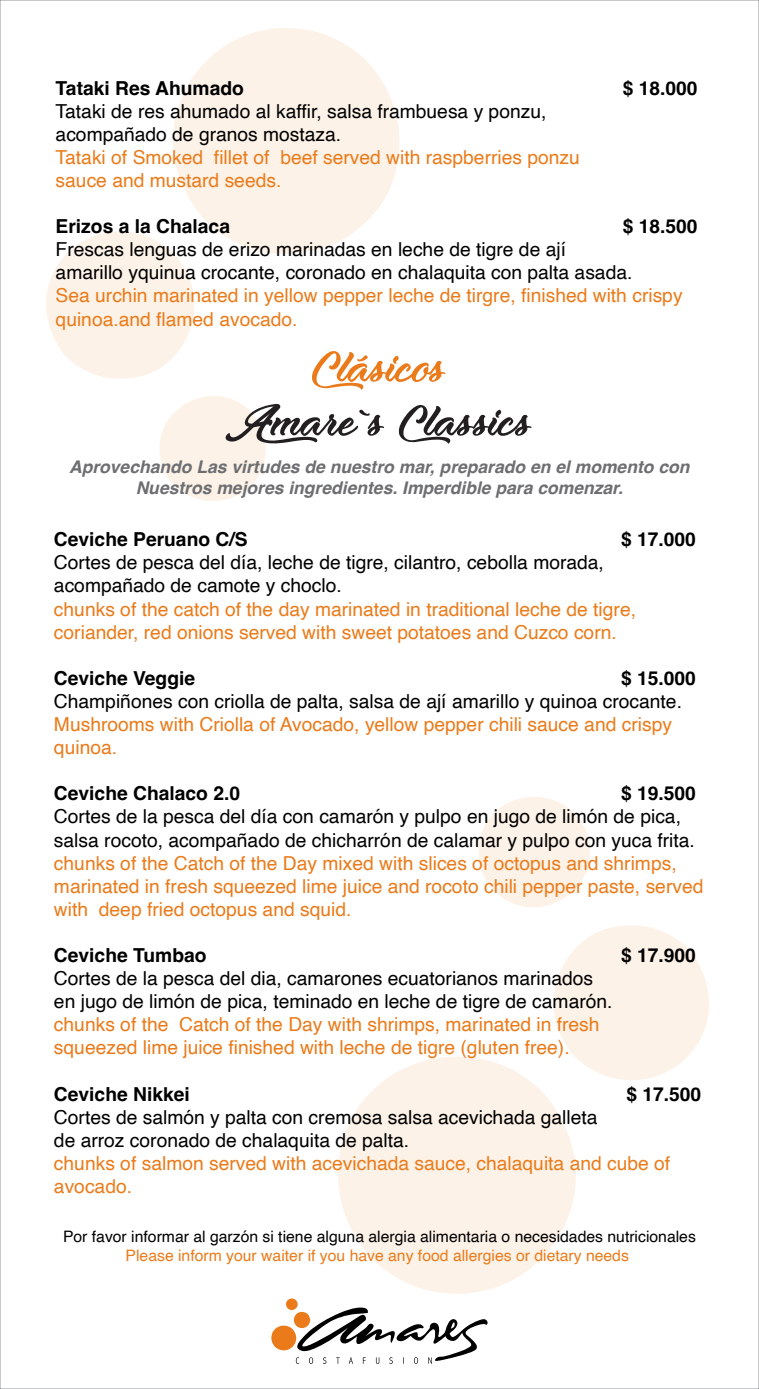
<style>
.page{position:relative;width:759px;height:1389px;background:#fff}
.page>*{position:absolute;margin:0;border:0;box-sizing:border-box;transform-origin:0 0}
.t1{font:64.23px "Moonlights on the Beach";color:#231f20}
.t2{font:64.23px "Moonlights on the Beach";color:#eb7b1a}
.t3{font:19.25px/23.1px "Helvetica";color:#eb7b1a}
.t4{font:19.25px/23.1px "Helvetica";color:#000}
.t5{font:700 19.25px "Helvetica";color:#000}
.t6{font:italic 700 17.5px/21px "Helvetica";color:#6d6e71;text-align:center}
.t7{font:15.75px "Helvetica";color:#000}
.t8{font:15.75px "Helvetica";color:#eb7b1a}
</style>
<div class="page">
<svg style="left:479px;top:797px;width:111px;height:110px"></svg>
<svg style="left:553px;top:925px;width:156px;height:155px"></svg>
<svg style="left:338px;top:1053px;width:242px;height:241px;fill:#fdf2e8"></svg>
<svg style="left:159px;top:396px;width:107px;height:105px"></svg>
<svg style="left:46px;top:231px;width:148px;height:148px"></svg>
<svg style="left:169px;top:28px;width:230px;height:229px;fill:#fdf2e8"></svg>
<svg style="left:271px;top:1298px;width:217px;height:66px"></svg>
<p class="t5" style="left:56px;top:76px;width:190px">Tataki Res Ahumado</p>
<p class="t5" style="left:623px;top:76px;width:76px">$ 18.000</p>
<p class="t4" style="left:56px;top:100px;width:492px">Tataki de res ahumado al kaffir, salsa frambuesa y ponzu, acompañado de granos mostaza.</p>
<p class="t3" style="left:56px;top:146px;width:526px">Tataki of Smoked fillet of beef served with raspberries ponzu sauce and mustard seeds.</p>
<p class="t5" style="left:56px;top:215px;width:176px">Erizos a la Chalaca</p>
<p class="t5" style="left:623px;top:215px;width:76px">$ 18.500</p>
<p class="t4" style="left:56px;top:239px;width:578px">Frescas lenguas de erizo marinadas en leche de tigre de ají amarillo yquinua crocante, coronado en chalaquita con palta asada.</p>
<p class="t3" style="left:56px;top:285px;width:628px">Sea urchin marinated in yellow pepper leche de tirgre, finished with crispy quinoa.and flamed avocado.</p>
<h1 class="t2" style="left:312px;top:338px;width:137px">Clásicos</h1>
<h1 class="t1" style="left:229px;top:392px;width:306px">Amare`s Classics</h1>
<p class="t6" style="left:69px;top:458px;width:622px">Aprovechando Las virtudes de nuestro mar, preparado en el momento con<br>Nuestros mejores ingredientes. Imperdible para comenzar.</p>
<p class="t5" style="left:54px;top:528px;width:195px">Ceviche Peruano C/S</p>
<p class="t5" style="left:621px;top:528px;width:76px">$ 17.000</p>
<p class="t4" style="left:54px;top:552px;width:551px">Cortes de pesca del día, leche de tigre, cilantro, cebolla morada, acompañado de camote y choclo.</p>
<p class="t3" style="left:54px;top:598px;width:584px">chunks of the catch of the day marinated in traditional leche de tigre, coriander, red onions served with sweet potatoes and Cuzco corn.</p>
<p class="t5" style="left:54px;top:666px;width:143px">Ceviche Veggie</p>
<p class="t5" style="left:621px;top:666px;width:76px">$ 15.000</p>
<p class="t4" style="left:54px;top:690px;width:630px">Champiñones con criolla de palta, salsa de ají amarillo y quinoa crocante.</p>
<p class="t3" style="left:54px;top:713px;width:620px">Mushrooms with Criolla of Avocado, yellow pepper chili sauce and crispy quinoa.</p>
<p class="t5" style="left:54px;top:782px;width:188px">Ceviche Chalaco 2.0</p>
<p class="t5" style="left:621px;top:782px;width:76px">$ 19.500</p>
<p class="t4" style="left:54px;top:806px;width:642px">Cortes de la pesca del día con camarón y pulpo en jugo de limón de pica, salsa rocoto, acompañado de chicharrón de calamar y pulpo con yuca frita.</p>
<p class="t3" style="left:54px;top:852px;width:651px">chunks of the Catch of the Day mixed with slices of octopus and shrimps, marinated in fresh squeezed lime juice and rocoto chili pepper paste, served with deep fried octopus and squid.</p>
<p class="t5" style="left:54px;top:943px;width:154px">Ceviche Tumbao</p>
<p class="t5" style="left:621px;top:943px;width:76px">$ 17.900</p>
<p class="t4" style="left:54px;top:967px;width:560px">Cortes de la pesca del dia, camarones ecuatorianos marinados en jugo de limón de pica, teminado en leche de tigre de camarón.</p>
<p class="t3" style="left:54px;top:1014px;width:547px">chunks of the Catch of the Day with shrimps, marinated in fresh squeezed lime juice finished with leche de tigre (gluten free).</p>
<p class="t5" style="left:54px;top:1082px;width:137px">Ceviche Nikkei</p>
<p class="t5" style="left:626px;top:1082px;width:76px">$ 17.500</p>
<p class="t4" style="left:54px;top:1106px;width:545px">Cortes de salmón y palta con cremosa salsa acevichada galleta de arroz coronado de chalaquita de palta.</p>
<p class="t3" style="left:54px;top:1152px;width:618px">chunks of salmon served with acevichada sauce, chalaquita and cube of avocado.</p>
<p class="t7" style="left:63px;top:1224px;width:634px">Por favor informar al garzón si tiene alguna alergia alimentaria o necesidades nutricionales</p>
<p class="t8" style="left:126px;top:1243px;width:505px">Please inform your waiter if you have any food allergies or dietary needs</p>
</div>
